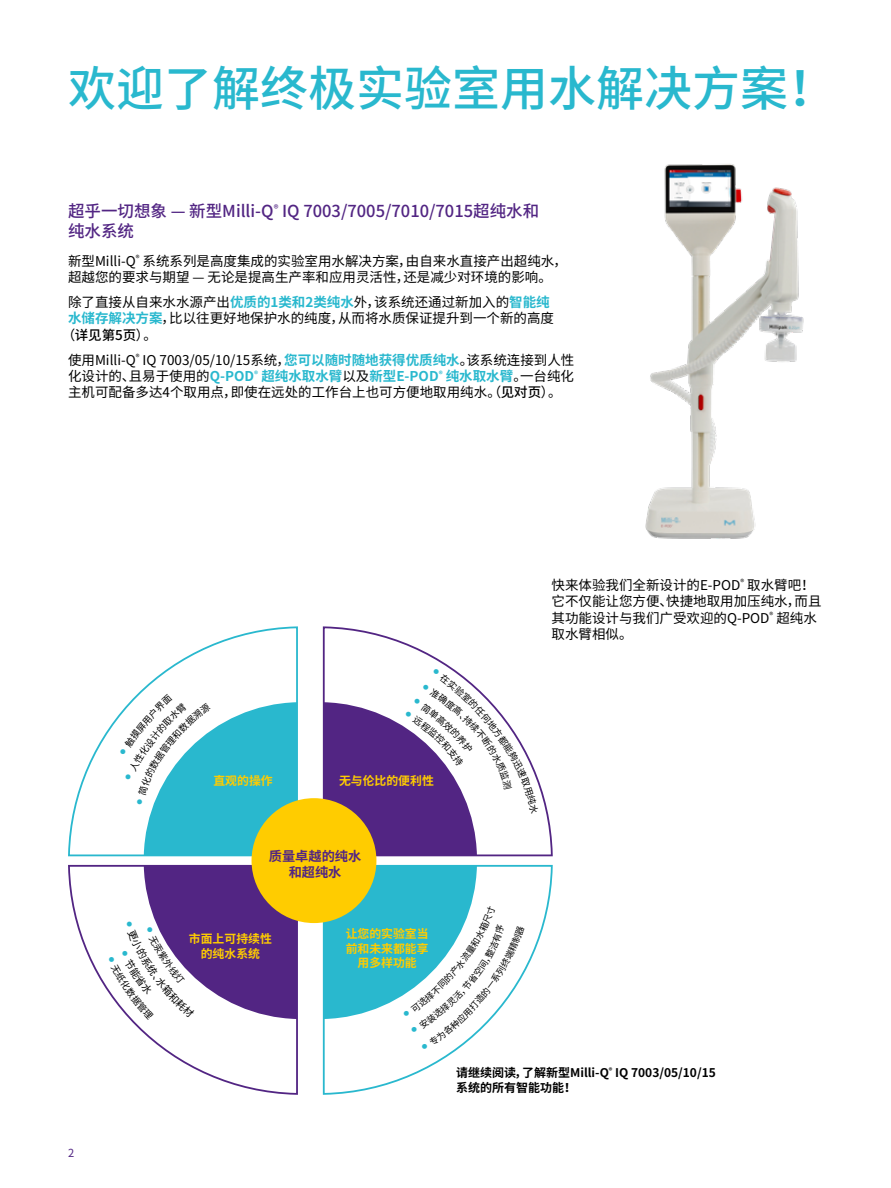
<style>
.page{position:relative;width:891px;height:1188px;background:#fff}
.page>*{position:absolute;margin:0;border:0;box-sizing:border-box;transform-origin:0 0}
.t1{font:500 48px "Noto Sans CJ Ksc";color:#29b8ce}
.t2{font:500 16.5px/19.5px "Noto Sans CJ Ksc";color:#522583}
.t3{font:13.5px/16.5px "Noto Sans CJ Ksc";color:#000}
.t4{font:500 13.5px "Noto Sans CJ Ksc";color:#000}
.t5{font:700 13.2px/15.9px "Noto Sans CJ Ksc";color:#522583;text-align:center}
.t6{font:700 12px/15px "Noto Sans CJ Ksc";color:#000}
.t7{font:700 11.85px/14.2px "Noto Sans CJ Ksc";color:#fc0;text-align:center}
.t8{font:11.1px "Noto Sans CJ Ksc";color:#522583}
.s1{font-weight:700;color:#29b8ce}
.s2{font-weight:400}
.s3{font-weight:500}
</style>
<div class="page">
<svg style="left:322px;top:626px;width:137px;height:97px"></svg>
<svg style="left:68px;top:626px;width:230px;height:238px"></svg>
<svg style="left:68px;top:864px;width:231px;height:231px"></svg>
<svg style="left:322px;top:723px;width:231px;height:372px"></svg>
<div style="left:252px;top:798px;width:124px;height:125px;background:#fc0;border-radius:50%"></div>
<img style="left:645px;top:164px;width:159px;height:375px">
<svg style="left:124px;top:694px;width:173px;height:162px"></svg>
<svg style="left:324px;top:866px;width:201px;height:180px"></svg>
<svg style="left:110px;top:866px;width:187px;height:154px"></svg>
<svg style="left:324px;top:673px;width:215px;height:183px"></svg>
<h1 class="t1" style="left:68px;top:62px;width:770px">欢迎了解终极实验室用水解决方案！</h1>
<p class="t2" style="left:68px;top:202px;width:473px">超乎一切想象 — 新型Milli-Q<sup>®</sup> IQ 7003/7005/7010/7015超纯水和纯水系统</p>
<p class="t3" style="left:68px;top:253px;width:501px">新型Milli-Q<sup>®</sup> 系统系列是高度集成的实验室用水解决方案，由自来水直接产出超纯水，超越您的要求与期望 — 无论是提高生产率和应用灵活性，还是减少对环境的影响。</p>
<p class="t3" style="left:68px;top:294px;width:483px">除了直接从自来水水源产出<span class="s1">优质的1类和2类纯水</span>外，该系统还通过新加入的<span class="s1">智能纯</span></p>
<p class="t3" style="left:68px;top:311px;width:487px"><span class="s1">水储存解决方案</span>，比以往更好地保护水的纯度，从而将水质保证提升到一个新的高度</p>
<p class="t4" style="left:62px;top:327px;width:97px"><span class="s2">（</span>详见第5页<span class="s2">）。</span></p>
<p class="t3" style="left:68px;top:352px;width:508px;text-align:justify">使用Milli-Q<sup>®</sup> IQ 7003/05/10/15系统，<span class="s1">您可以随时随地获得优质纯水</span>。该系统连接到人性化设计的、且易于使用的<span class="s1">Q-POD</span><sup>®</sup> <span class="s1">超纯水取水臂</span>以及<span class="s1">新型E-POD</span><sup>®</sup> <span class="s1">纯水取水臂</span>。一台纯化主机可配备多达4个取用点，即使在远处的工作台上也可方便地取用纯水。（<span class="s3">见对页</span>）。</p>
<p class="t8" style="left:68px;top:1147px;width:8px">2</p>
<p class="t3" style="left:552px;top:577px;width:272px">快来体验我们全新设计的E-POD<sup>®</sup> 取水臂吧！它不仅能让您方便、快捷地取用加压纯水，而且其功能设计与我们广受欢迎的Q-POD<sup>®</sup> 超纯水取水臂相似。</p>
<p class="t7" style="left:213px;top:774px;width:61px">直观的操作</p>
<p class="t7" style="left:339px;top:774px;width:96px">无与伦比的便利性</p>
<p class="t5" style="left:269px;top:849px;width:94px">质量卓越的纯水和超纯水</p>
<p class="t7" style="left:189px;top:932px;width:84px">市面上可持续性的纯水系统</p>
<p class="t7" style="left:346px;top:927px;width:84px">让您的实验室当前和未来都能享用多样功能</p>
<p class="t6" style="left:456px;top:1065px;width:261px">请继续阅读，了解新型Milli-Q<sup>®</sup> IQ 7003/05/10/15系统的所有智能功能！</p>
</div>
